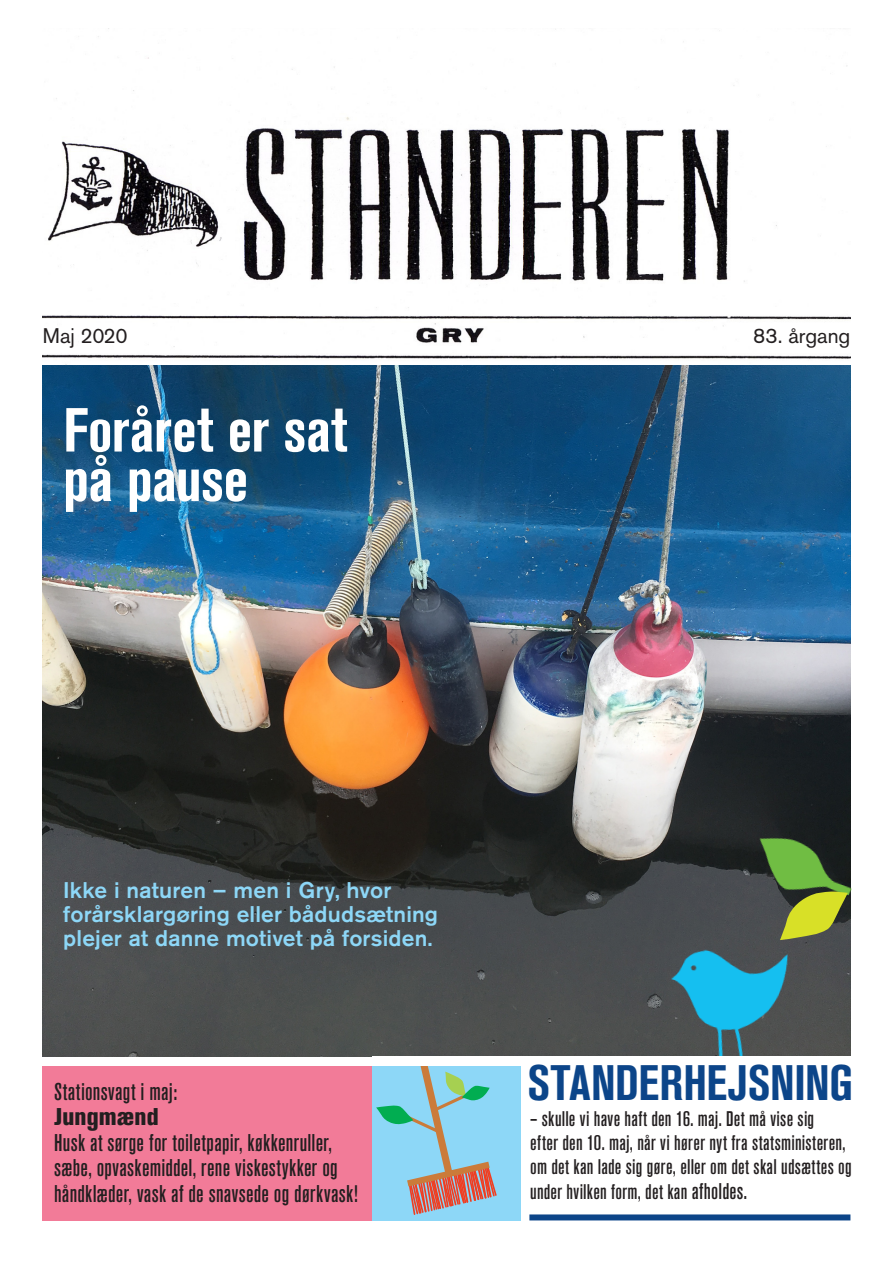
<style>
.page{position:relative;width:893px;height:1263px;background:#fff}
.page>*{position:absolute;margin:0;border:0;box-sizing:border-box;transform-origin:0 0}
.stor_overskrift_vers{font:700 condensed 61.5px "Akzidenz Grotesk BE";letter-spacing:-.005em;color:#fff}
.stor_overskrift_vers-2{font:700 condensed 49.35px "Akzidenz Grotesk BE";letter-spacing:-.005em;color:#0c4589}
.stor_overskrift_vers-3{font:500 condensed 24px/25.5px "Akzidenz Grotesk BE";letter-spacing:.015em;color:#231f20}
.stor_overskrift_vers-4{font:800 condensed 24px "Akzidenz Grotesk BE";letter-spacing:.005em;color:#231f20}
.stor_overskrift_vers-5{font:500 22.5px/24px "Akzidenz Grotesk BE";letter-spacing:.01em;color:#8dd7f7}
.stor_overskrift_vers-6{font:500 condensed 21px/24.5px "Akzidenz Grotesk BE";letter-spacing:.015em;color:#231f20}
.stor_overskrift_vers-7{font:21px "Akzidenz Grotesk BE";color:#231f20}
.s1{font-size:22.5px}
</style>
<div class="page">
<img style="left:43px;top:29px;width:807px;height:1028px">
<div style="left:43px;top:1065px;width:329px;height:155px;background:#f27b98"></div>
<div style="left:372px;top:1065px;width:149px;height:155px;background:#8dd7f7"></div>
<svg style="left:376px;top:1054px;width:122px;height:161px"></svg>
<img style="left:741px;top:827px;width:111px;height:88px">
<svg style="left:780px;top:891px;width:68px;height:49px"></svg>
<img style="left:660px;top:931px;width:135px;height:126px">
<div style="left:43px;top:1057px;width:478px;height:8px;background:#fff"></div>
<div style="left:529px;top:1214px;width:321px;height:6px;background:#0c4589"></div>
<p class="stor_overskrift_vers-7" style="left:43px;top:323px;width:86px">Maj 2020</p>
<p class="stor_overskrift_vers-7" style="left:753px;top:323px;width:99px">83. årgang</p>
<p class="stor_overskrift_vers" style="left:63px;top:395px;width:286px">Foråret er sat</p>
<p class="stor_overskrift_vers" style="left:63px;top:444px;width:186px">på pause</p>
<p class="stor_overskrift_vers-5" style="left:63px;top:878px;width:376px">Ikke i naturen – men i Gry, hvor forårsklargøring eller bådudsætning plejer at danne motivet på forsiden.</p>
<p class="stor_overskrift_vers-3" style="left:54px;top:1078px;width:125px">Stationsvagt i maj:</p>
<p class="stor_overskrift_vers-4" style="left:54px;top:1103px;width:106px">Jungmænd</p>
<p class="stor_overskrift_vers-3" style="left:54px;top:1129px;width:305px">Husk at sørge for toiletpapir, køkkenruller, sæbe, opvaskemiddel, rene viskestykker og håndklæder, vask af de snavsede og dørkvask!</p>
<p class="stor_overskrift_vers-2" style="left:527px;top:1055px;width:327px">STANDERHEJSNING</p>
<p class="stor_overskrift_vers-6" style="left:530px;top:1106px;width:323px">– skulle vi have haft den 16. maj. Det må vise sig<br>efter den 10. maj, når vi hører nyt fra statsministeren, om det kan lade sig gøre, eller om det skal udsættes og under hvilken form, det kan <span class="s1">afholdes.</span></p>
</div>
